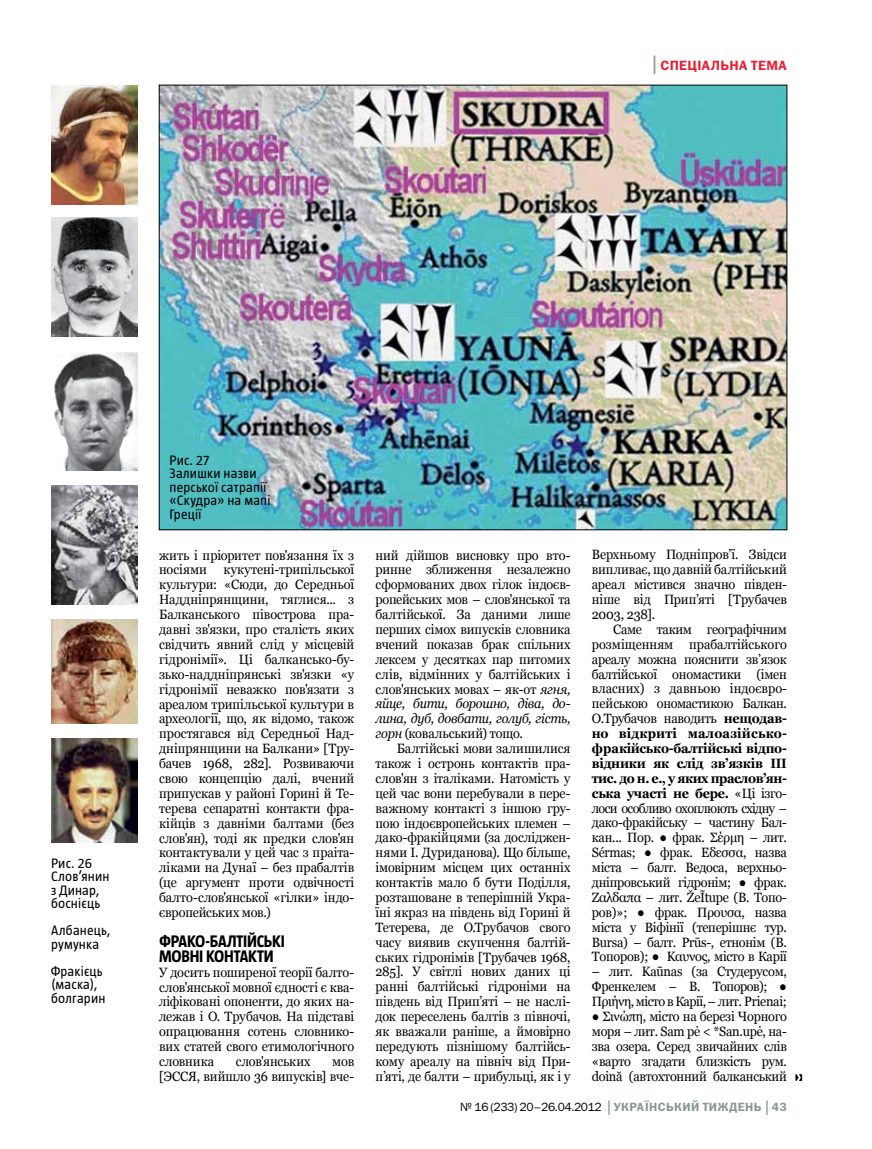
<style>
.page{position:relative;width:872px;height:1149px;background:#fff}
.page>*{position:absolute;margin:0;border:0;box-sizing:border-box;transform-origin:0 0}
.t1{font:700 16.5px "UT Magazine";color:#000;scale:.94 1}
.t2{font:13.5px/14.9px "Georgia";letter-spacing:-.02em;color:#000;text-align:justify;scale:.94 1}
.t3{font:13.5px/13.5px "UT Magazine";letter-spacing:.015em;color:#000}
.t4{font:13.5px "Franklin Gothic Demi C";letter-spacing:.03em;color:#ed1b2f}
.t5{font:12px "Franklin Gothic Book C";letter-spacing:-.03em;color:#000}
.s1{font-family:"Franklin Gothic Book C";font-size:27px;color:#889691}
.s2{font-style:italic}
.s3{font-weight:700}
.s4{font-size:21px;color:#889691}
.s5{font-family:"Franklin Gothic Demi C";color:#889691}
</style>
<div class="page">
<img style="left:51px;top:85px;width:87px;height:119px">
<img style="left:51px;top:217px;width:87px;height:119px">
<img style="left:54px;top:352px;width:84px;height:118px">
<img style="left:51px;top:485px;width:87px;height:119px">
<img style="left:51px;top:619px;width:87px;height:104px">
<img style="left:51px;top:738px;width:87px;height:104px">
<img style="left:161px;top:87px;width:624px;height:441px">
<svg style="left:795px;top:1074px;width:7px;height:6px"></svg>
<p class="t4" style="left:647px;top:57px;width:83px"><span class="s1">|</span>спеціальна</p>
<p class="t4" style="left:751px;top:57px;width:37px">тема</p>
<p class="t3" style="left:51px;top:855px;width:60px">Рис. 26<br>Слов’янин з Динар, боснієць</p>
<p class="t3" style="left:51px;top:923px;width:61px">Албанець, румунка</p>
<p class="t3" style="left:51px;top:963px;width:56px">Фракієць (маска), болгарин</p>
<p class="t3" style="left:169px;top:453px;width:102px">Рис. 27<br>Залишки назви перської сатрапії «Скудра» на мапі<br>Греції</p>
<p class="t2" style="left:159px;top:547px;width:209px">жить і пріоритет пов'язання їх з носіями кукутені-трипільської культури: «Сюди, до Середньої Наддніпрянщини, тяглися... з Балканського півострова пра&shy;давні зв'язки, про сталість яких свідчить явний слід у місцевій гідронімії». Ці балкансько-бу&shy;зько-наддніпрянські зв'язки «у гідронімії неважко пов'язати з ареалом трипільської культури в археології, що, як відомо, також простягався від Середньої Над&shy;дніпрянщини на Балкани» [Тру&shy;бачев 1968, 282]. Розвиваючи свою концепцію далі, вчений припускав у районі Горині й Те&shy;терева сепаратні контакти фра&shy;кійців з давніми балтами (без слов'ян), тоді як предки слов'ян контактували у цей час з праіта&shy;ліками на Дунаї – без прабалтів (це аргумент проти одвічності балто-слов'янської «гілки» індо&shy;європейських мов.)</p>
<p class="t1" style="left:159px;top:931px;width:23px">Фрако</p>
<p class="t1" style="left:205px;top:931px;width:15px">-балт</p>
<p class="t1" style="left:243px;top:931px;width:46px">ійські</p>
<p class="t1" style="left:159px;top:946px;width:12px">мовн</p>
<p class="t1" style="left:199px;top:946px;width:18px">і контакти</p>
<p class="t2" style="left:159px;top:964px;width:209px">У досить поширеної теорії балто&shy;слов'янської мовної єдності є ква&shy;ліфіковані опоненти, до яких на&shy;лежав і О. Трубачов. На підставі опрацювання сотень словнико&shy;вих статей свого етимологічного словника</p>
<p class="t2" style="left:236px;top:1053px;width:81px">слов'янських</p>
<p class="t2" style="left:159px;top:1053px;width:209px;text-align:right">мов<br>[ЭССЯ, вийшло 36 випусків] вче-</p>
<p class="t2" style="left:375px;top:547px;width:209px">ний дійшов висновку про вто&shy;ринне зближення незалежно сформованих двох гілок індоєв&shy;ропейських мов – слов'янської та балтійської. За даними лише перших сімох випусків словника вчений показав брак спільних лексем у десятках пар питомих слів, відмінних у балтійських і слов'янських мовах – як-от <span class="s2">ягня, яйце, бити, борошно, діва, до&shy;лина, дуб, довбати, голуб, гість, горн</span> (ковальський) тощо.</p>
<p class="t2" style="left:375px;top:741px;width:209px;text-indent:21px">Балтійські мови залишилися також і остронь контактів пра&shy;слов'ян з італіками. Натомість у цей час вони перебували в пере&shy;важному контакті з іншою гру&shy;пою індоєвропейських племен – дако-фракійцями (за досліджен&shy;нями І. Дуриданова). Що більше, імовірним місцем цих останніх контактів мало б бути Поділля, розташоване в теперішній Укра&shy;їні якраз на південь від Горині й Тетерева, де О.Трубачов свого часу виявив скупчення балтій&shy;ських гідронімів [Трубачев 1968, 285]. У світлі нових даних ці ранні балтійські гідроніми на південь від Прип’яті – не наслі&shy;док переселень балтів з півночі, як вважали раніше, а ймовірно передують пізнішому балтійсь&shy;кому ареалу на північ від При&shy;п’яті, де балти – прибульці, як і у</p>
<p class="t2" style="left:592px;top:547px;width:209px">Верхньому Подніпров’ї. Звідси випливає, що давній балтійський ареал містився значно півден&shy;ніше від Прип’яті [Трубачев 2003, 238].</p>
<p class="t2" style="left:592px;top:622px;width:209px;text-align:left;text-indent:21px">Саме таким географічним розміщенням прабалтійського ареалу можна пояснити зв’язок балтійської ономастики (імен власних) з давньою індоєвро&shy;пейською ономастикою Балкан.<br>О.Трубачов наводить <span class="s3">нещодав&shy;но відкриті малоазійсько&shy;фракійсько-балтійські відпо&shy;відники як слід зв’язків ІІІ тис. до н. е., у яких праслов’ян--- ська участі не бере.</span> «Ці ізго&shy;лоси особливо охоплюють східну – дако-фракійську – частину Бал&shy;кан... Пор. ● фрак. Σέρμη – лит.<br>Sérmas; ● фрак. Eδεσσα, назва міста – балт. Ведоса, верхньо&shy;дніпровський гідронім; ● фрак.<br>Ζαλδαπα – лит. ŽeĨtupe (В. Топо&shy;ров)»; ● фрак. Προυσα, назва міста у Віфінії (теперішнє тур.<br>Bursa) – балт. Prūs-, етнонім (В.<br>Топоров); ● Kαυνος, місто в Карії</p>
<p class="t2" style="left:592px;top:964px;width:209px">– лит. Kaũnas (за Студерусом, Френкелем – В. Топоров); ● Πριήνη, місто в Карії, – лит. Prienai;</p>
<p class="t2" style="left:592px;top:1008px;width:209px">● Σινώπη, місто на березі Чорного моря – лит. Sam pė &lt; *San.upė, на&shy;зва озера. Серед звичайних слів «варто згадати близкість рум. doină (автохтонний балканський</p>
<p class="t5" style="left:460px;top:1099px;width:328px">№ 16 (233) 20–26.04.2012 <span class="s4">|</span><span class="s5">УКРАЇНСЬКИЙ ТИЖДЕНЬ</span><span class="s4">|</span><span class="s5">43</span></p>
</div>
